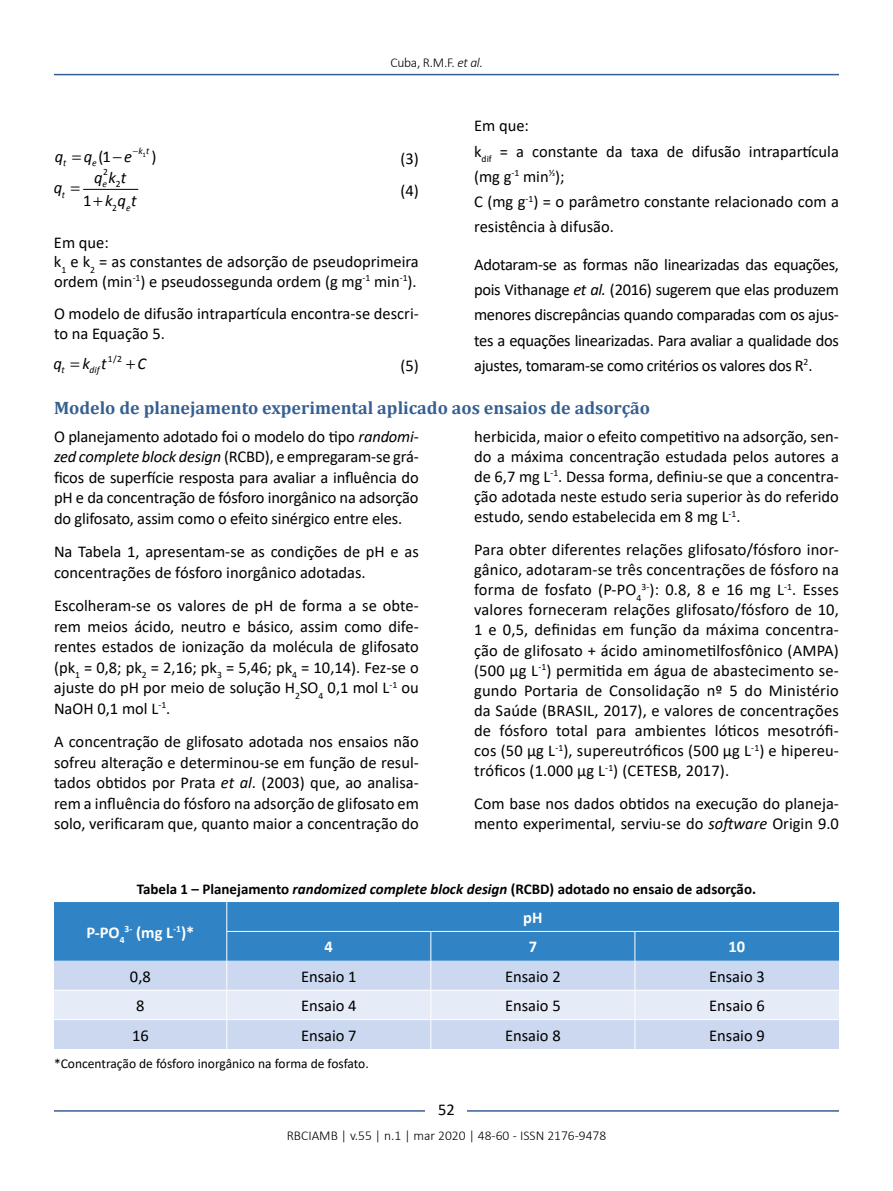
<style>
.page{position:relative;width:893px;height:1191px;background:#fff}
.page>*{position:absolute;margin:0;border:0;box-sizing:border-box;transform-origin:0 0}
.t1{font:700 18px "Cambria";color:#365f92}
.t2{font:16.5px/20.1px "Calibri";color:#000;text-align:justify}
.t3{font:700 16.5px "Calibri";color:#fff}
.t4{font:italic 16.5px/23.7px "Calibri";letter-spacing:.3em;color:#000}
.t5{font:700 15px "Calibri";color:#000}
.t6{font:300 13.5px "Calibri";color:#000}
.t7{font:13.5px "Calibri";color:#000}
.t8{font:italic 9.6px "Calibri";color:#000}
.t9{font:9.6px "Calibri";color:#000}
.t10{font:6.9px "Calibri";color:#000}
.s1{font-style:italic}
.s2{font-style:normal}
</style>
<div class="page">
<hr style="left:54px;top:74px;width:785px;height:1px;background:#365f92">
<hr style="left:54px;top:1110px;width:785px;height:1px;background:#365f92">
<div style="left:426px;top:1096px;width:41px;height:26px;background:#fff"></div>
<hr style="left:83px;top:189px;width:55px;height:1px;background:#000">
<svg style="left:54px;top:902px;width:785px;height:147px;background:#94bbe1"></svg>
<p class="t6" style="left:390px;top:54px;width:94px">Cuba, R.M.F. <span class="s1">et al.</span></p>
<p class="t2" style="left:474px;top:113px;width:366px;line-height:25.2px;text-align:left">Em que:<br>k<sub>dif</sub> = a constante da taxa de difusão intrapartícula (mg g<sup>-1</sup> min<sup>½</sup>);<br>C (mg g<sup>-1</sup>) = o parâmetro constante relacionado com a resistência à difusão.</p>
<p class="t2" style="left:474px;top:252px;width:366px;line-height:25.2px">Adotaram-se as formas não linearizadas das equações, pois Vithanage <span class="s1">et al.</span> (2016) sugerem que elas produzem menores discrepâncias quando comparadas com os ajus&shy;tes a equações linearizadas. Para avaliar a qualidade dos ajustes, tomaram-se como critérios os valores dos R<sup>2</sup>.</p>
<p class="t1" style="left:54px;top:395px;width:597px">Modelo de planejamento experimental aplicado aos ensaios de adsorção</p>
<p class="t2" style="left:54px;top:425px;width:366px;line-height:20.5px">O planejamento adotado foi o modelo do tipo <span class="s1">randomi&shy;zed complete block design</span> (RCBD), e empregaram-se grá&shy;ficos de superfície resposta para avaliar a influência do pH e da concentração de fósforo inorgânico na adsorção do glifosato, assim como o efeito sinérgico entre eles.</p>
<p class="t2" style="left:54px;top:541px;width:366px;line-height:20.5px">Na Tabela 1, apresentam-se as condições de pH e as concentrações de fósforo inorgânico adotadas.</p>
<p class="t2" style="left:54px;top:595px;width:366px;line-height:20.5px">Escolheram-se os valores de pH de forma a se obte&shy;rem meios ácido, neutro e básico, assim como dife&shy;rentes estados de ionização da molécula de glifosato (pk<sub>1</sub> = 0,8; pk<sub>2</sub> = 2,16; pk<sub>3</sub> = 5,46; pk<sub>4</sub> = 10,14). Fez-se o ajuste do pH por meio de solução H<sub>2</sub>SO<sub>4</sub> 0,1 mol L<sup>-1</sup> ou NaOH 0,1 mol L<sup>-1</sup>.</p>
<p class="t2" style="left:54px;top:731px;width:366px;line-height:20.5px">A concentração de glifosato adotada nos ensaios não sofreu alteração e determinou-se em função de resul&shy;tados obtidos por Prata <span class="s1">et al</span>. (2003) que, ao analisa&shy;rem a influência do fósforo na adsorção de glifosato em solo, verificaram que, quanto maior a concentração do</p>
<p class="t8" style="left:133px;top:144px;width:18px">−k t</p>
<p class="t2" style="left:152px;top:146px;width:6px">)</p>
<p class="t4" style="left:55px;top:144px;width:78px">q q <span class="s2">(1</span>−e</p>
<p class="t10" style="left:143px;top:150px;width:5px">1</p>
<p class="t2" style="left:400px;top:148px;width:20px">(3)</p>
<p class="t8" style="left:63px;top:156px;width:5px">t</p>
<p class="t8" style="left:92px;top:156px;width:6px">e</p>
<p class="t9" style="left:103px;top:165px;width:6px">2</p>
<p class="t4" style="left:105px;top:165px;width:33px;text-indent:-11px">qkt kqt</p>
<p class="t9" style="left:116px;top:177px;width:6px">2</p>
<p class="t9" style="left:112px;top:201px;width:6px">2</p>
<p class="t8" style="left:103px;top:177px;width:6px">e</p>
<p class="t2" style="left:400px;top:180px;width:20px">(4)</p>
<p class="t2" style="left:54px;top:232px;width:366px;line-height:19.5px;text-align:left">Em que:<br>k<sub>1</sub> e k<sub>2</sub> = as constantes de adsorção de pseudoprimeira ordem (min<sup>-1</sup>) e pseudossegunda ordem (g mg<sup>-1</sup> min<sup>-1</sup>).</p>
<p class="t2" style="left:54px;top:303px;width:366px;line-height:19.5px">O modelo de difusão intrapartícula encontra-se descri&shy;to na Equação 5.</p>
<p class="t4" style="left:53px;top:351px;width:38px">q k</p>
<p class="t4" style="left:54px;top:175px;width:10px">q</p>
<p class="t8" style="left:62px;top:188px;width:5px">t</p>
<p class="t2" style="left:83px;top:190px;width:10px">1</p>
<p class="t8" style="left:126px;top:201px;width:6px">e</p>
<p class="t9" style="left:108px;top:352px;width:16px">1 2/</p>
<p class="t8" style="left:62px;top:363px;width:5px">t</p>
<p class="t8" style="left:90px;top:363px;width:19px">dif <sup>t</sup></p>
<p class="t4" style="left:137px;top:351px;width:10px">C</p>
<p class="t2" style="left:400px;top:355px;width:20px">(5)</p>
<p class="t2" style="left:474px;top:426px;width:366px">herbicida, maior o efeito competitivo na adsorção, sen&shy;do a máxima concentração estudada pelos autores a de 6,7 mg L<sup>-1</sup>. Dessa forma, definiu-se que a concentra&shy;ção adotada neste estudo seria superior às do referido estudo, sendo estabelecida em 8 mg L<sup>-1</sup>.</p>
<p class="t2" style="left:474px;top:539px;width:366px">Para obter diferentes relações glifosato/fósforo inor&shy;gânico, adotaram-se três concentrações de fósforo na forma de fosfato (P-PO<sub>4</sub><sup>3-</sup>): 0.8, 8 e 16 mg L<sup>-1</sup>. Esses valores forneceram relações glifosato/fósforo de 10, 1 e 0,5, definidas em função da máxima concentra&shy;ção de glifosato + ácido aminometilfosfônico (AMPA) (500 µg L<sup>-1</sup>) permitida em água de abastecimento se&shy;gundo Portaria de Consolidação nº 5 do Ministério da Saúde (BRASIL, 2017), e valores de concentrações de fósforo total para ambientes lóticos mesotrófi&shy;cos (50 µg L<sup>-1</sup>), supereutróficos (500 µg L<sup>-1</sup>) e hipereu&shy;tróficos (1.000 µg L<sup>-1</sup>) (CETESB, 2017).</p>
<p class="t2" style="left:474px;top:793px;width:366px">Com base nos dados obtidos na execução do planeja&shy;mento experimental, serviu-se do <span class="s1">software</span> Origin 9.0</p>
<p class="t5" style="left:137px;top:878px;width:621px">Tabela 1 – Planejamento <span class="s1">randomized complete block design</span> (RCBD) adotado no ensaio de adsorção.</p>
<p class="t3" style="left:86px;top:920px;width:110px">P-PO<sub>4</sub><sup>3-</sup> (mg L<sup>-1</sup>)*</p>
<p class="t3" style="left:523px;top:905px;width:21px">pH</p>
<p class="t3" style="left:325px;top:935px;width:10px">4</p>
<p class="t3" style="left:529px;top:935px;width:10px">7</p>
<p class="t3" style="left:729px;top:935px;width:18px">10</p>
<p class="t2" style="left:130px;top:965px;width:22px">0,8</p>
<p class="t2" style="left:301px;top:965px;width:57px">Ensaio 1</p>
<p class="t2" style="left:505px;top:965px;width:57px">Ensaio 2</p>
<p class="t2" style="left:709px;top:965px;width:57px">Ensaio 3</p>
<p class="t2" style="left:136px;top:995px;width:10px">8</p>
<p class="t2" style="left:301px;top:995px;width:57px">Ensaio 4</p>
<p class="t2" style="left:505px;top:995px;width:57px">Ensaio 5</p>
<p class="t2" style="left:709px;top:995px;width:57px">Ensaio 6</p>
<p class="t2" style="left:132px;top:1024px;width:18px">16</p>
<p class="t2" style="left:301px;top:1024px;width:57px">Ensaio 7</p>
<p class="t2" style="left:505px;top:1024px;width:57px">Ensaio 8</p>
<p class="t2" style="left:709px;top:1024px;width:57px">Ensaio 9</p>
<p class="t7" style="left:54px;top:1053px;width:316px">*Concentração de fósforo inorgânico na forma de fosfato.</p>
<p class="t2" style="left:438px;top:1099px;width:18px">52</p>
<p class="t6" style="left:287px;top:1126px;width:321px">RBCIAMB | v.55 | n.1 | mar 2020 | 48-60 - ISSN 2176-9478</p>
</div>
